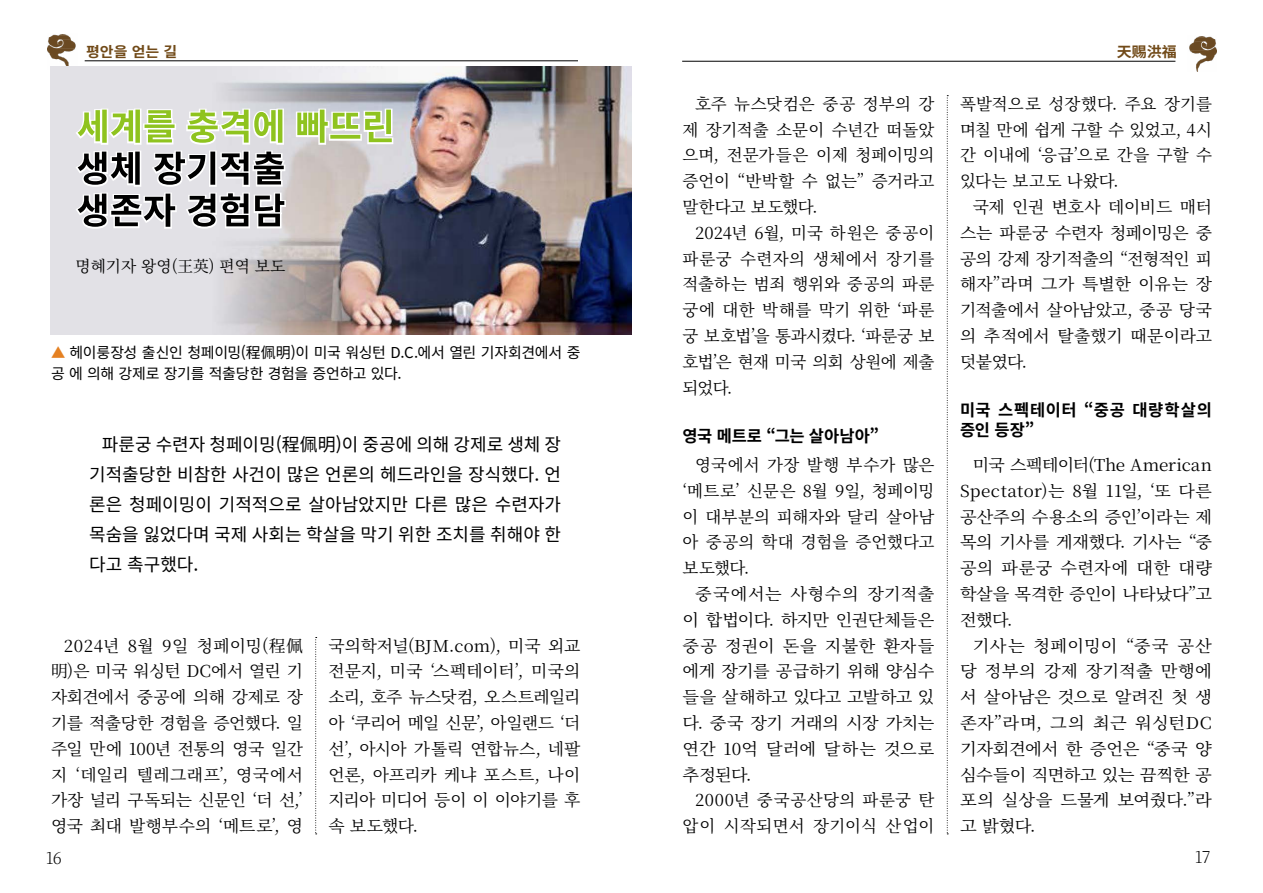
<style>
.page{position:relative;width:1263px;height:893px;background:#fff}
.page>*{position:absolute;margin:0;border:0;box-sizing:border-box;transform-origin:0 0}
.박스-내용{font:18px/30px "Source Han Sans K";color:#000;text-align:justify}
.본문{font:16.5px/25.8px "Source Han Serif K";letter-spacing:-.005em;color:#000;text-align:justify}
.본문-2{font:16.5px/25.8px "Source Han Serif K";letter-spacing:-.005em;color:#000;text-align:justify;scale:1.04 1}
.본문-3{font:16.5px/25.8px "Source Han Serif K";letter-spacing:-.005em;color:#000;text-align:justify;scale:1.05 1}
.본문-4{font:16.5px/25.8px "Source Han Serif K";letter-spacing:.02em;color:#000;text-align:right}
.중간제목{font:700 16.5px/19.8px "Source Han Sans K";letter-spacing:.025em;color:#000}
.중간제목-2{font:700 16.5px "Source Han Sans K";color:#000}
.목차-레벨2{font:200 16.5px "Source Han Serif K";color:#000}
.기자명{font:15.75px "Source Han Serif K";color:#000}
.사진설명{font:15px/21px "Source Han Sans K";letter-spacing:-.02em;color:#000}
.위치표시{font:700 14.4px "Source Han Sans K";color:#714a18;scale:1.04 1}
.s1{font-size:14.25px;color:#e58122}
</style>
<div class="page">
<svg style="left:315px;top:637px;width:2px;height:197px"></svg>
<svg style="left:947px;top:95px;width:1px;height:739px"></svg>
<img style="left:48px;top:34px;width:29px;height:33px">
<img style="left:1189px;top:36px;width:28px;height:35px">
<img style="left:50px;top:67px;width:581px;height:268px">
<svg style="left:73px;top:107px;width:322px;height:123px;background:#b3b8a8"></svg>
<div style="left:77px;top:35px;width:108px;height:33px;background:#fff"></div>
<hr style="left:85px;top:61px;width:493px;height:1px;background:#000">
<hr style="left:682px;top:61px;width:493px;height:1px;background:#000">
<p class="위치표시" style="left:86px;top:43px;width:89px">평안을 얻는 길</p>
<p class="기자명" style="left:75px;top:258px;width:211px">명혜기자 왕영(王英) 편역 보도</p>
<p class="사진설명" style="left:51px;top:342px;width:531px"><span class="s1">▲</span> 헤이룽장성 출신인 청페이밍(程佩明)이 미국 워싱턴 D.C.에서 열린 기자회견에서 중 공 에 의해 강제로 장기를 적출당한 경험을 증언하고 있다.</p>
<p class="박스-내용" style="left:89px;top:430px;width:473px;text-indent:13px">파룬궁 수련자 청페이밍(程佩明)이 중공에 의해 강제로 생체 장 기적출당한 비참한 사건이 많은 언론의 헤드라인을 장식했다. 언 론은 청페이밍이 기적적으로 살아남았지만 다른 많은 수련자가 목숨을 잃었다며 국제 사회는 학살을 막기 위한 조치를 취해야 한 다고 촉구했다.</p>
<p class="본문" style="left:51px;top:633px;width:253px;text-indent:13px">2024년 8월 9일 청페이밍(程佩明)은 미국 워싱턴 DC에서 열린 기 자회견에서 중공에 의해 강제로 장 기를 적출당한 경험을 증언했다. 일 주일 만에 100년 전통의 영국 일간 지 ‘데일리 텔레그래프’, 영국에서 가장 널리 구독되는 신문인 ‘더 선,’ 영국 최대 발행부수의 ‘메트로’, 영</p>
<p class="본문" style="left:328px;top:633px;width:253px">국의학저널(BJM.com), 미국 외교 전문지, 미국 ‘스펙테이터’, 미국의 소리, 호주 뉴스닷컴, 오스트레일리 아 ‘쿠리어 메일 신문’, 아일랜드 ‘더 선’, 아시아 가톨릭 연합뉴스, 네팔 언론, 아프리카 케냐 포스트, 나이 지리아 미디어 등이 이 이야기를 후 속 보도했다.</p>
<p class="목차-레벨2" style="left:46px;top:849px;width:17px">16</p>
<p class="본문" style="left:682px;top:91px;width:253px;text-indent:13px">호주 뉴스닷컴은 중공 정부의 강 제 장기적출 소문이 수년간 떠돌았 으며, 전문가들은 이제 청페이밍의 증언이 “반박할 수 없는” 증거라고 말한다고 보도했다.</p>
<p class="본문" style="left:682px;top:220px;width:253px;text-indent:13px">2024년 6월, 미국 하원은 중공이 파룬궁 수련자의 생체에서 장기를 적출하는 범죄 행위와 중공의 파룬 궁에 대한 박해를 막기 위한 ‘파룬 궁 보호법’을 통과시켰다. ‘파룬궁 보 호법’은 현재 미국 의회 상원에 제출 되었다.</p>
<p class="중간제목-2" style="left:682px;top:427px;width:198px">영국 메트로 “그는 살아남아”</p>
<p class="본문" style="left:682px;top:452px;width:253px;text-indent:13px">영국에서 가장 발행 부수가 많은 ‘메트로’ 신문은 8월 9일, 청페이밍 이 대부분의 피해자와 달리 살아남 아 중공의 학대 경험을 증언했다고 보도했다.</p>
<p class="본문-2" style="left:682px;top:581px;width:244px;text-indent:13px">중국에서는 사형수의 장기적출 이 합법이다. 하지만 인권단체들은 중공 정권이 돈을 지불한 환자들 에게 장기를 공급하기 위해 양심수 들을 살해하고 있다고 고발하고 있 다. 중국 장기 거래의 시장 가치는 연간 10억 달러에 달하는 것으로 추정된다.</p>
<p class="본문-4" style="left:682px;top:788px;width:253px">2000년 중국공산당의 파룬궁 탄 압이 시작되면서 장기이식 산업이</p>
<p class="위치표시" style="left:1117px;top:44px;width:59px">天赐洪福</p>
<p class="본문" style="left:960px;top:91px;width:253px">폭발적으로 성장했다. 주요 장기를 며칠 만에 쉽게 구할 수 있었고, 4시 간 이내에 ‘응급’으로 간을 구할 수 있다는 보고도 나왔다.</p>
<p class="본문" style="left:960px;top:194px;width:253px;text-indent:13px">국제 인권 변호사 데이비드 매터 스는 파룬궁 수련자 청페이밍은 중 공의 강제 장기적출의 “전형적인 피 해자”라며 그가 특별한 이유는 장 기적출에서 살아남았고, 중공 당국 의 추적에서 탈출했기 때문이라고 덧붙였다.</p>
<p class="중간제목" style="left:960px;top:401px;width:253px">미국 스펙테이터 “중공 대량학살의 증인 등장”</p>
<p class="본문" style="left:960px;top:452px;width:253px;text-indent:13px">미국 스펙테이터(The American Spectator)는 8월 11일, ‘또 다른 공산주의 수용소의 증인’이라는 제 목의 기사를 게재했다. 기사는 “중 공의 파룬궁 수련자에 대한 대량 학살을 목격한 증인이 나타났다”고 전했다.</p>
<p class="본문-3" style="left:960px;top:633px;width:241px;text-indent:13px">기사는 청페이밍이 “중국 공산 당 정부의 강제 장기적출 만행에 서 살아남은 것으로 알려진 첫 생 존자”라며, 그의 최근 워싱턴DC 기자회견에서 한 증언은 “중국 양 심수들이 직면하고 있는 끔찍한 공 포의 실상을 드물게 보여줬다.”라 고 밝혔다.</p>
<p class="목차-레벨2" style="left:1195px;top:848px;width:17px">17</p>
</div>
